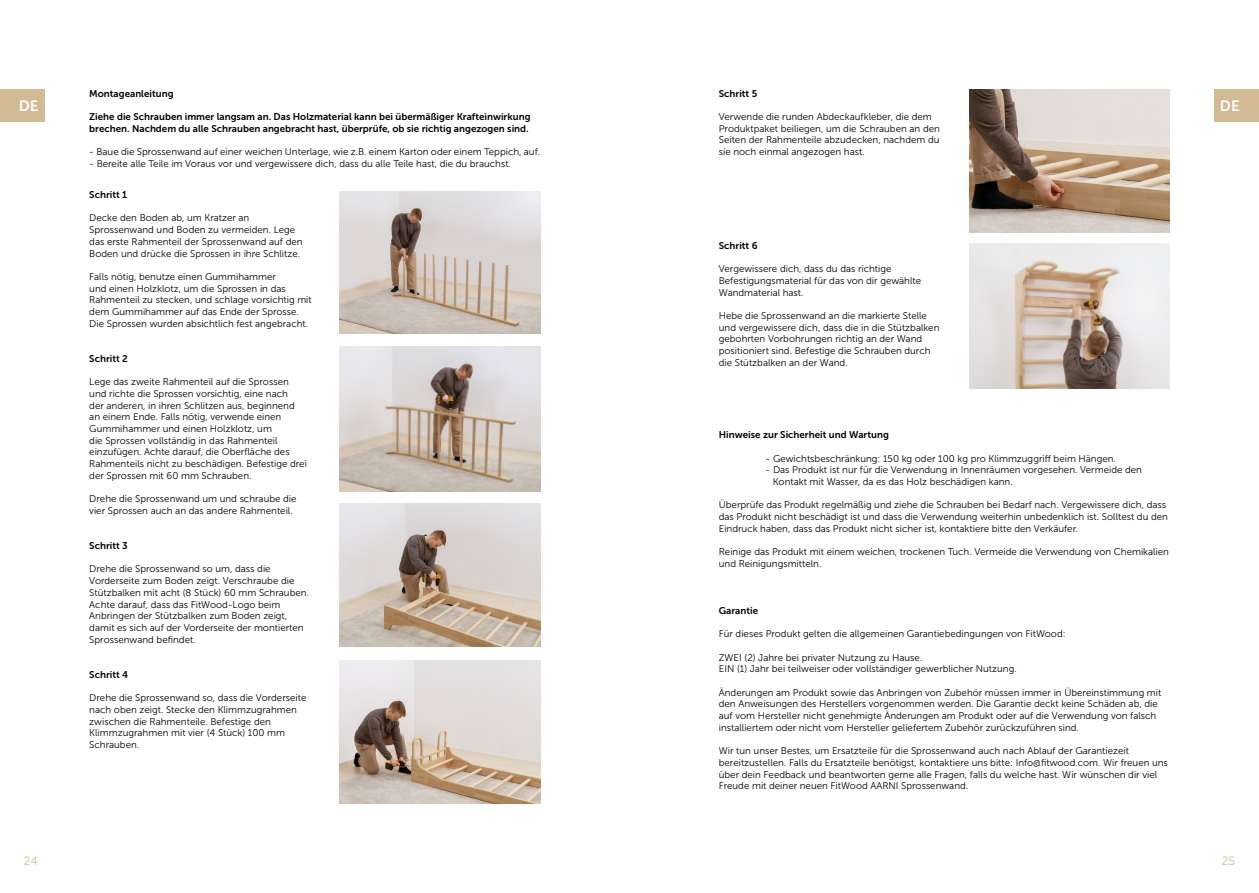
<style>
.page{position:relative;width:1259px;height:893px;background:#fff}
.page>*{position:absolute;margin:0;border:0;box-sizing:border-box;transform-origin:0 0}
.t1{font:15px "Museo Sans 700";color:#fff}
.t2{font:12px "Museo Sans 300";color:#d1ba94}
.t3{font:9.75px/11.7px "Museo Sans 300";color:#000}
.t4{font:9.75px/11.7px "Museo Sans 700";color:#000}
</style>
<div class="page">
<div style="left:0;top:89px;width:45px;height:33px;background:#d1ba94"></div>
<div style="left:1214px;top:89px;width:45px;height:33px;background:#d1ba94"></div>
<img style="left:339px;top:504px;width:201px;height:143px">
<img style="left:340px;top:191px;width:200px;height:143px">
<img style="left:340px;top:347px;width:200px;height:144px">
<img style="left:969px;top:244px;width:200px;height:145px">
<img style="left:969px;top:89px;width:200px;height:143px">
<img style="left:340px;top:661px;width:200px;height:143px">
<p class="t4" style="left:719px;top:87px;width:40px">Schritt 5</p>
<p class="t3" style="left:719px;top:111px;width:223px">Verwende die runden Abdeckaufkleber, die dem Produktpaket beiliegen, um die Schrauben an den Seiten der Rahmenteile abzudecken, nachdem du sie noch einmal angezogen hast.</p>
<p class="t4" style="left:89px;top:87px;width:86px">Montageanleitung</p>
<p class="t4" style="left:89px;top:111px;width:443px">Ziehe die Schrauben immer langsam an. Das Holzmaterial kann bei übermäßiger Krafteinwirkung brechen. Nachdem du alle Schrauben angebracht hast, überprüfe, ob sie richtig angezogen sind.</p>
<p class="t3" style="left:89px;top:146px;width:452px">- Baue die Sprossenwand auf einer weichen Unterlage, wie z.B. einem Karton oder einem Teppich, auf.</p>
<p class="t3" style="left:89px;top:158px;width:423px">- Bereite alle Teile im Voraus vor und vergewissere dich, dass du alle Teile hast, die du brauchst.</p>
<p class="t4" style="left:89px;top:189px;width:39px">Schritt 1</p>
<p class="t3" style="left:89px;top:212px;width:215px">Decke den Boden ab, um Kratzer an Sprossenwand und Boden zu vermeiden. Lege das erste Rahmenteil der Sprossenwand auf den Boden und drücke die Sprossen in ihre Schlitze.</p>
<p class="t3" style="left:89px;top:271px;width:224px">Falls nötig, benutze einen Gummihammer<br>und einen Holzklotz, um die Sprossen in das Rahmenteil zu stecken, und schlage vorsichtig mit dem Gummihammer auf das Ende der Sprosse.<br>Die Sprossen wurden absichtlich fest angebracht.</p>
<p class="t4" style="left:89px;top:353px;width:40px">Schritt 2</p>
<p class="t3" style="left:89px;top:376px;width:219px">Lege das zweite Rahmenteil auf die Sprossen und richte die Sprossen vorsichtig, eine nach<br>der anderen, in ihren Schlitzen aus, beginnend an einem Ende. Falls nötig, verwende einen Gummihammer und einen Holzklotz, um<br>die Sprossen vollständig in das Rahmenteil einzufügen. Achte darauf, die Oberfläche des Rahmenteils nicht zu beschädigen. Befestige drei der Sprossen mit 60 mm Schrauben.</p>
<p class="t3" style="left:89px;top:493px;width:209px">Drehe die Sprossenwand um und schraube die vier Sprossen auch an das andere Rahmenteil.</p>
<p class="t4" style="left:89px;top:540px;width:40px">Schritt 3</p>
<p class="t3" style="left:89px;top:563px;width:221px">Drehe die Sprossenwand so um, dass die Vorderseite zum Boden zeigt. Verschraube die Stützbalken mit acht (8 Stück) 60 mm Schrauben.<br>Achte darauf, dass das FitWood-Logo beim Anbringen der Stützbalken zum Boden zeigt, damit es sich auf der Vorderseite der montierten Sprossenwand befindet.</p>
<p class="t4" style="left:89px;top:668px;width:40px">Schritt 4</p>
<p class="t3" style="left:89px;top:692px;width:219px">Drehe die Sprossenwand so, dass die Vorderseite nach oben zeigt. Stecke den Klimmzugrahmen zwischen die Rahmenteile. Befestige den Klimmzugrahmen mit vier (4 Stück) 100 mm Schrauben.</p>
<h1 class="t1" style="left:19px;top:97px;width:21px">DE</h1>
<h1 class="t1" style="left:1220px;top:97px;width:21px">DE</h1>
<p class="t4" style="left:719px;top:239px;width:40px">Schritt 6</p>
<p class="t3" style="left:719px;top:263px;width:204px">Vergewissere dich, dass du das richtige<br>Befestigungsmaterial für das von dir gewählte<br>Wandmaterial hast.</p>
<p class="t3" style="left:719px;top:310px;width:222px">Hebe die Sprossenwand an die markierte Stelle und vergewissere dich, dass die in die Stützbalken gebohrten Vorbohrungen richtig an der Wand positioniert sind. Befestige die Schrauben durch die Stützbalken an der Wand.</p>
<p class="t4" style="left:719px;top:429px;width:172px">Hinweise zur Sicherheit und Wartung</p>
<p class="t3" style="left:765px;top:453px;width:352px">- Gewichtsbeschränkung: 150 kg oder 100 kg pro Klimmzuggriff beim Hängen.</p>
<p class="t3" style="left:773px;top:464px;width:371px;text-indent:-7px">- Das Produkt ist nur für die Verwendung in Innenräumen vorgesehen. Vermeide den<br>Kontakt mit Wasser, da es das Holz beschädigen kann.</p>
<p class="t3" style="left:719px;top:499px;width:451px">Überprüfe das Produkt regelmäßig und ziehe die Schrauben bei Bedarf nach. Vergewissere dich, dass das Produkt nicht beschädigt ist und dass die Verwendung weiterhin unbedenklich ist. Solltest du den<br>Eindruck haben, dass das Produkt nicht sicher ist, kontaktiere bitte den Verkäufer.</p>
<p class="t3" style="left:719px;top:546px;width:452px">Reinige das Produkt mit einem weichen, trockenen Tuch. Vermeide die Verwendung von Chemikalien und Reinigungsmitteln.</p>
<p class="t4" style="left:719px;top:605px;width:41px">Garantie</p>
<p class="t3" style="left:719px;top:628px;width:348px">Für dieses Produkt gelten die allgemeinen Garantiebedingungen von FitWood:</p>
<p class="t3" style="left:719px;top:651px;width:205px">ZWEI (2) Jahre bei privater Nutzung zu Hause.</p>
<p class="t3" style="left:719px;top:663px;width:299px">EIN (1) Jahr bei teilweiser oder vollständiger gewerblicher Nutzung.</p>
<p class="t3" style="left:719px;top:687px;width:444px">Änderungen am Produkt sowie das Anbringen von Zubehör müssen immer in Übereinstimmung mit den Anweisungen des Herstellers vorgenommen werden. Die Garantie deckt keine Schäden ab, die auf vom Hersteller nicht genehmigte Änderungen am Produkt oder auf die Verwendung von falsch installiertem oder nicht vom Hersteller geliefertem Zubehör zurückzuführen sind.</p>
<p class="t3" style="left:719px;top:745px;width:451px">Wir tun unser Bestes, um Ersatzteile für die Sprossenwand auch nach Ablauf der Garantiezeit bereitzustellen. Falls du Ersatzteile benötigst, kontaktiere uns bitte: Info@fitwood.com. Wir freuen uns über dein Feedback und beantworten gerne alle Fragen, falls du welche hast. Wir wünschen dir viel Freude mit deiner neuen FitWood AARNI Sprossenwand.</p>
<p class="t2" style="left:24px;top:855px;width:15px">24</p>
<p class="t2" style="left:1221px;top:855px;width:15px">25</p>
</div>
